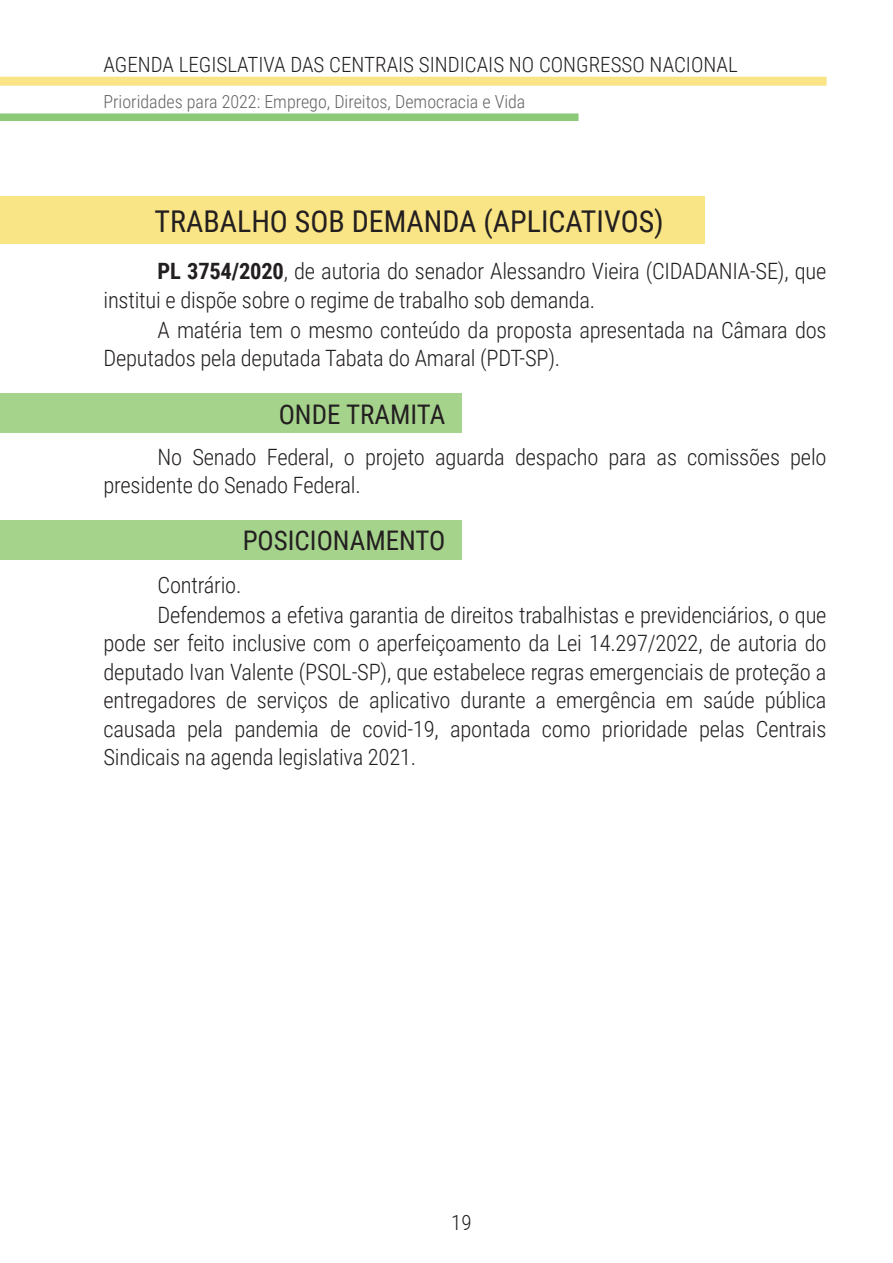
<style>
.page{position:relative;width:893px;height:1263px;background:#fff}
.page>*{position:absolute;margin:0;border:0;box-sizing:border-box;transform-origin:0 0}
.t1{font:30px "Roboto Condensed";color:#231f20}
.t2{font:27px "Roboto Condensed";color:#231f20}
.t3{font:300 22.5px/28.5px "Roboto Condensed";letter-spacing:-.01em;color:#231f20}
.t4{font:300 21px "Roboto Condensed";color:#231f20}
.t5{font:300 18px "Roboto Condensed";color:#636366}
.s1{font-weight:700}
</style>
<div class="page">
<div style="left:0;top:113px;width:578px;height:8px;background:#8bc976"></div>
<div style="left:0;top:77px;width:827px;height:9px;background:#f9e585"></div>
<div style="left:0;top:197px;width:704px;height:47px;background:#f9e585"></div>
<div style="left:0;top:393px;width:462px;height:40px;background:#a6d38c"></div>
<div style="left:0;top:520px;width:462px;height:39px;background:#a6d38c"></div>
<p class="t4" style="left:104px;top:50px;width:636px">AGENDA LEGISLATIVA DAS CENTRAIS SINDICAIS NO CONGRESSO NACIONAL</p>
<p class="t5" style="left:104px;top:88px;width:423px">Prioridades para 2022: Emprego, Direitos, Democracia e Vida</p>
<h1 class="t1" style="left:155px;top:200px;width:511px">TRABALHO SOB DEMANDA (APLICATIVOS)</h1>
<p class="t3" style="left:104px;top:256px;width:724px;text-indent:54px"><span class="s1">PL 3754/2020</span>, de autoria do senador Alessandro Vieira (CIDADANIA-SE), que institui e dispõe sobre o regime de trabalho sob demanda.</p>
<p class="t3" style="left:104px;top:315px;width:725px;text-indent:54px">A matéria tem o mesmo conteúdo da proposta apresentada na Câmara dos<br>Deputados pela deputada Tabata do Amaral (PDT-SP).</p>
<p class="t2" style="left:279px;top:395px;width:168px">ONDE TRAMITA</p>
<p class="t3" style="left:104px;top:441px;width:725px;text-indent:54px">No Senado Federal, o projeto aguarda despacho para as comissões pelo presidente do Senado Federal.</p>
<p class="t2" style="left:243px;top:522px;width:204px">POSICIONAMENTO</p>
<p class="t3" style="left:158px;top:569px;width:85px">Contrário.</p>
<p class="t3" style="left:158px;top:599px;width:671px">Defendemos a efetiva garantia de direitos trabalhistas e previdenciários, o que</p>
<p class="t3" style="left:104px;top:628px;width:724px">pode ser feito inclusive com o aperfeiçoamento da Lei 14.297/2022, de autoria do</p>
<p class="t3" style="left:104px;top:656px;width:724px">deputado Ivan Valente (PSOL-SP), que estabelece regras emergenciais de proteção a</p>
<p class="t3" style="left:104px;top:685px;width:724px">entregadores de serviços de aplicativo durante a emergência em saúde pública</p>
<p class="t3" style="left:104px;top:714px;width:724px">causada pela pandemia de covid-19, apontada como prioridade pelas Centrais</p>
<p class="t3" style="left:104px;top:742px;width:314px">Sindicais na agenda legislativa 2021.</p>
<p class="t4" style="left:451px;top:1208px;width:22px">19</p>
</div>
